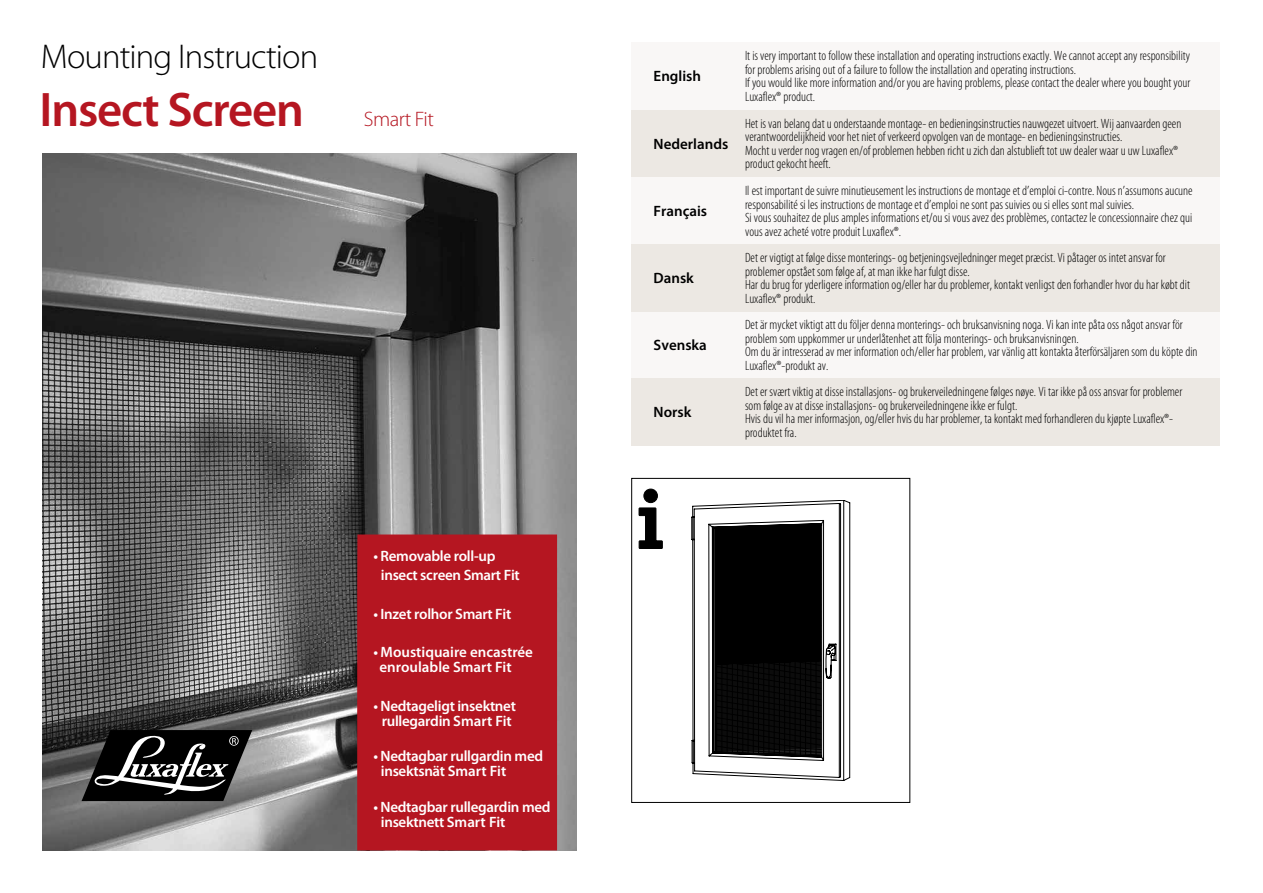
<style>
.page{position:relative;width:1263px;height:893px;background:#fff}
.page>*{position:absolute;margin:0;border:0;box-sizing:border-box;transform-origin:0 0}
.t1{font:600 48.75px "Myriad Pro";letter-spacing:-.025em;color:#b51621}
.t2{font:300 34.5px "Myriad Pro";letter-spacing:-.025em;color:#000}
.t3{font:300 21px "Myriad Pro";letter-spacing:-.025em;color:#b51621}
.t4{font:600 15px/15px "Myriad Pro";letter-spacing:-.02em;color:#fff}
.t5{font:600 15px "Myriad Pro";color:#000}
.t6{font:600 15px/15px "Myriad Pro";color:#fff}
.t7{font:300 condensed 13.5px/13.5px "Myriad Pro";color:#000}
</style>
<div class="page">
<img style="left:43px;top:153px;width:533px;height:697px">
<div style="left:357px;top:534px;width:200px;height:316px;background:#b51621"></div>
<svg style="left:82px;top:730px;width:170px;height:71px;background:#393939"></svg>
<div style="left:631px;top:43px;width:589px;height:67px;background:#f9f7f6"></div>
<div style="left:631px;top:110px;width:589px;height:67px;background:#ece8e3"></div>
<div style="left:631px;top:177px;width:589px;height:67px;background:#f9f7f6"></div>
<div style="left:631px;top:312px;width:589px;height:67px;background:#f9f7f6"></div>
<div style="left:631px;top:244px;width:589px;height:68px;background:#ece8e3"></div>
<svg style="left:691px;top:500px;width:159px;height:281px"></svg>
<div style="left:631px;top:478px;width:279px;height:325px;border:1px solid #000"></div>
<svg style="left:639px;top:489px;width:23px;height:60px"></svg>
<div style="left:631px;top:378px;width:589px;height:67px;background:#ece8e3"></div>
<h2 class="t2" style="left:41px;top:38px;width:279px">Mounting Instruction</h2>
<h1 class="t1" style="left:40px;top:78px;width:266px">Insect Screen</h1>
<h3 class="t3" style="left:364px;top:108px;width:72px">Smart Fit</h3>
<p class="t4" style="left:381px;top:546px;width:140px;line-height:19.2px;text-indent:-8px">• Removable roll-up insect screen Smart Fit</p>
<p class="t4" style="left:373px;top:606px;width:140px">• Inzet rolhor Smart Fit</p>
<p class="t6" style="left:380px;top:644px;width:155px;text-indent:-6px">• Moustiquaire encastrée enroulable Smart Fit</p>
<p class="t4" style="left:373px;top:698px;width:144px;text-align:center">• Nedtageligt insektnet rullegardin Smart Fit</p>
<p class="t4" style="left:381px;top:748px;width:164px;text-indent:-8px">• Nedtagbar rullgardin med insektsnät Smart Fit</p>
<p class="t4" style="left:381px;top:799px;width:171px;text-indent:-8px">• Nedtagbar rullegardin med insektnett Smart Fit</p>
<p class="t5" style="left:654px;top:67px;width:49px">English</p>
<p class="t5" style="left:654px;top:134px;width:76px">Nederlands</p>
<p class="t5" style="left:654px;top:201px;width:55px">Français</p>
<p class="t5" style="left:654px;top:268px;width:42px">Dansk</p>
<p class="t5" style="left:654px;top:335px;width:55px">Svenska</p>
<p class="t5" style="left:654px;top:402px;width:39px">Norsk</p>
<p class="t7" style="left:745px;top:50px;width:447px">It is very important to follow these installation and operating instructions exactly. We cannot accept any responsibility for problems arising out of a failure to follow the installation and operating instructions.<br>If you would like more information and/or you are having problems, please contact the dealer where you bought your Luxaflex® product.</p>
<p class="t7" style="left:745px;top:117px;width:438px">Het is van belang dat u onderstaande montage- en bedieningsinstructies nauwgezet uitvoert. Wij aanvaarden geen verantwoordelijkheid voor het niet of verkeerd opvolgen van de montage- en bedieningsinstructies.<br>Mocht u verder nog vragen en/of problemen hebben richt u zich dan alstublieft tot uw dealer waar u uw Luxaflex® product gekocht heeft.</p>
<p class="t7" style="left:745px;top:184px;width:449px">Il est important de suivre minutieusement les instructions de montage et d’emploi ci-contre. Nous n’assumons aucune responsabilité si les instructions de montage et d’emploi ne sont pas suivies ou si elles sont mal suivies.<br>Si vous souhaitez de plus amples informations et/ou si vous avez des problèmes, contactez le concessionnaire chez qui vous avez acheté votre produit Luxaflex®.</p>
<p class="t7" style="left:745px;top:251px;width:446px">Det er vigtigt at følge disse monterings- og betjeningsvejledninger meget præcist. Vi påtager os intet ansvar for problemer opstået som følge af, at man ikke har fulgt disse.<br>Har du brug for yderligere information og/eller har du problemer, kontakt venligst den forhandler hvor du har købt dit Luxaflex® produkt.</p>
<p class="t7" style="left:745px;top:318px;width:454px">Det är mycket viktigt att du följer denna monterings- och bruksanvisning noga. Vi kaninte påta oss något ansvar för problem som uppkommerur underlåtenhet att följa monterings- och bruksanvisningen.<br>Om du är intresserad av mer information och/eller har problem, var vänlig att kontakta återförsäljaren som du köpte din Luxaflex®-produkt av.</p>
<p class="t7" style="left:745px;top:385px;width:439px">Det er svært viktig at disse installasjons- og brukerveiledningene følges nøye. Vi tar ikke på oss ansvar for problemer som følge av at disse installasjons- og brukerveiledningene ikke er fulgt.<br>Hvis du vil ha mer informasjon, og/eller hvis du har problemer, ta kontakt med forhandleren du kjøpte Luxaflex®- produktet fra.</p>
</div>
